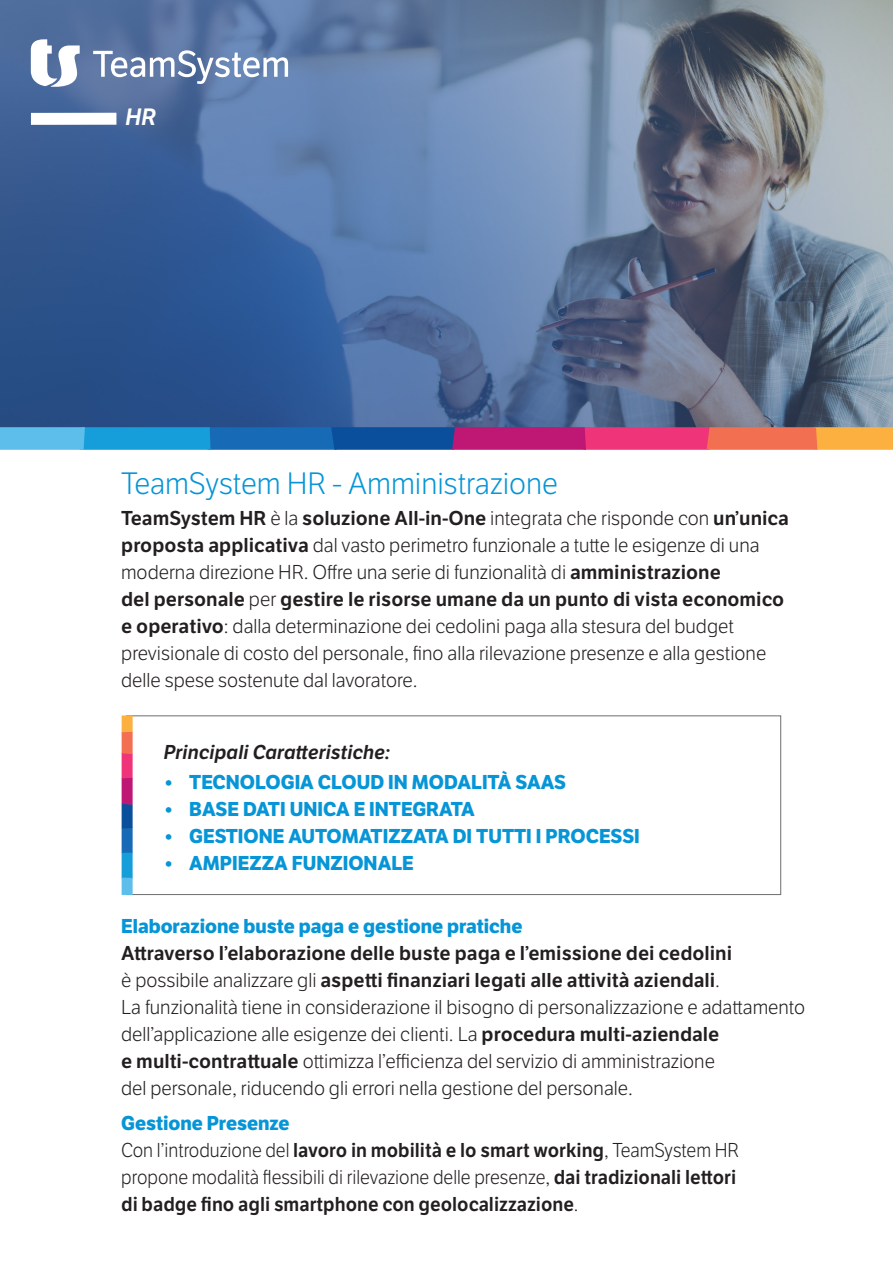
<style>
.page{position:relative;width:893px;height:1263px;background:#fff}
.page>*{position:absolute;margin:0;border:0;box-sizing:border-box;transform-origin:0 0}
.t1{font:300 30px "LFT Etica";color:#0695d6}
.t2{font:italic 600 22.95px "LFT Etica";color:#fff}
.t3{font:300 19.5px/27px "LFT Etica";color:#231f20}
.t4{font:600 19.5px "LFT Etica";color:#231f20}
.t5{font:700 19.5px "LFT Etica";color:#0695d6}
.t6{font:300 19.5px "LFT Etica";color:#231f20;scale:.95 1}
.t7{font:600 19.5px "LFT Etica";color:#231f20;scale:.95 1}
.t8{font:italic 600 19.5px "LFT Etica";color:#231f20}
.s1{font-weight:600}
.s2{font-weight:300}
</style>
<div class="page">
<div style="left:126px;top:715px;width:655px;height:180px;border:1px solid #6c6d70"></div>
<div style="left:122px;top:853px;width:11px;height:26px;background:#159eda"></div>
<div style="left:122px;top:715px;width:11px;height:18px;background:#fbb03f"></div>
<div style="left:122px;top:878px;width:11px;height:17px;background:#5ebeeb"></div>
<svg style="left:122px;top:732px;width:11px;height:121px"></svg>
<img style="left:0;top:0;width:893px;height:427px">
<svg style="left:0;top:427px;width:893px;height:23px"></svg>
<div style="left:31px;top:113px;width:85px;height:12px;background:#fff"></div>
<svg style="left:93px;top:50px;width:195px;height:34px"></svg>
<svg style="left:31px;top:39px;width:49px;height:48px"></svg>
<p class="t2" style="left:125px;top:103px;width:33px">HR</p>
<p class="t1" style="left:121px;top:466px;width:438px">TeamSystem HR - Amministrazione</p>
<p class="t3" style="left:121px;top:505px;width:669px"><span class="s1">TeamSystem HR</span> è la <span class="s1">soluzione All-in-One</span> integrata che risponde con <span class="s1">un’unica proposta applicativa</span> dal vasto perimetro funzionale a tutte le esigenze di una moderna direzione HR. Offre una serie di funzionalità di <span class="s1">amministrazione</span></p>
<p class="t4" style="left:121px;top:587px;width:665px">del personale <span class="s2">per</span> gestire le risorse umane da un punto di vista economico</p>
<p class="t3" style="left:121px;top:613px;width:647px"><span class="s1">e operativo</span>: dalla determinazione dei cedolini paga alla stesura del budget previsionale di costo del personale, fino alla rilevazione presenze e alla gestione</p>
<p class="t3" style="left:121px;top:667px;width:298px">delle spese sostenute dal lavoratore.</p>
<p class="t8" style="left:164px;top:740px;width:228px">Principali Caratteristiche:</p>
<p class="t5" style="left:164px;top:770px;width:404px">• TECNOLOGIA CLOUD IN MODALITÀ SAAS</p>
<p class="t5" style="left:164px;top:797px;width:313px">• BASE DATI UNICA E INTEGRATA</p>
<p class="t5" style="left:164px;top:824px;width:478px">• GESTIONE AUTOMATIZZATA DI TUTTI I PROCESSI</p>
<p class="t5" style="left:164px;top:851px;width:252px">• AMPIEZZA FUNZIONALE</p>
<p class="t5" style="left:121px;top:914px;width:403px">Elaborazione buste paga e gestione pratiche</p>
<p class="t4" style="left:121px;top:941px;width:612px">Attraverso l’elaborazione delle buste paga e l’emissione dei cedolini</p>
<p class="t4" style="left:121px;top:968px;width:600px"><span class="s2">è possibile analizzare gli</span> aspetti finanziari legati alle attività aziendali<span class="s2">.</span></p>
<p class="t3" style="left:121px;top:994px;width:685px">La funzionalità tiene in considerazione il bisogno di personalizzazione e adattamento dell’applicazione alle esigenze dei clienti. La <span class="s1">procedura multi-aziendale</span></p>
<p class="t3" style="left:121px;top:1048px;width:595px"><span class="s1">e multi-contrattuale</span> ottimizza l’efficienza del servizio di amministrazione</p>
<p class="t3" style="left:121px;top:1075px;width:513px">del personale, riducendo gli errori nella gestione del personale.</p>
<p class="t5" style="left:121px;top:1111px;width:170px">Gestione Presenze</p>
<p class="t6" style="left:121px;top:1139px;width:652px">Con l’introduzione del <span class="s1">lavoro in mobilità e lo smart working</span>, TeamSystem HR</p>
<p class="t6" style="left:121px;top:1166px;width:649px">propone modalità flessibili di rilevazione delle presenze, <span class="s1">dai tradizionali lettori</span></p>
<p class="t7" style="left:121px;top:1192px;width:483px">di badge fino agli smartphone con geolocalizzazione<span class="s2">.</span></p>
</div>
